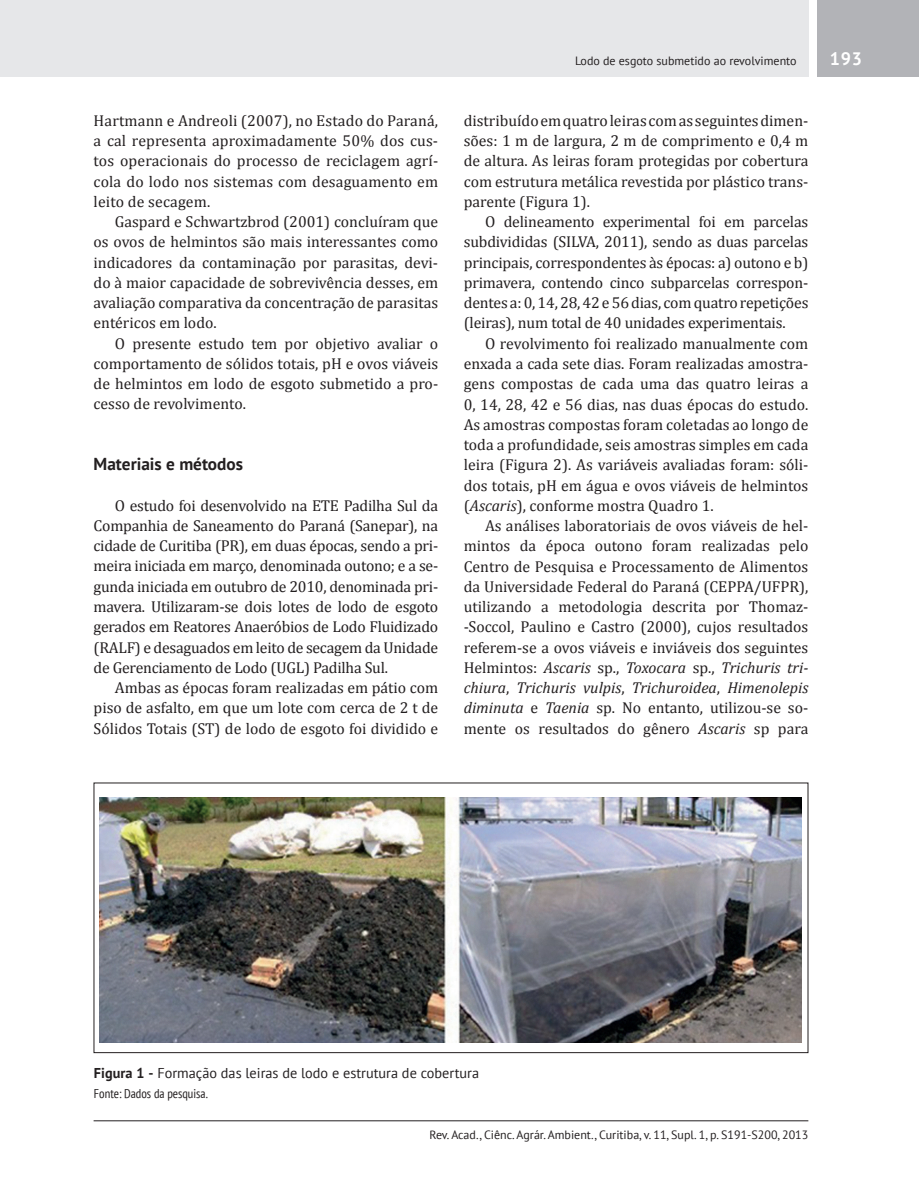
<style>
.page{position:relative;width:919px;height:1191px;background:#fff}
.page>*{position:absolute;margin:0;border:0;box-sizing:border-box;transform-origin:0 0}
.t1{font:700 18px "PT Sans";color:#fff}
.t2{font:700 17.25px "PT Sans";color:#231f20}
.t3{font:15.75px/20.2px "Cambria";color:#231f20;text-align:justify}
.t4{font:14.25px "PT Sans";color:#231f20}
.t5{font:condensed 12.75px "PT Sans";color:#231f20}
.t6{font:12px "PT Sans";color:#231f20}
.s1{font-style:italic}
.s2{font-weight:700}
</style>
<div class="page">
<div style="left:0;top:0;width:808px;height:77px;background:#e6e7e9"></div>
<div style="left:816px;top:0;width:102px;height:77px;background:#b2b3b7"></div>
<hr style="left:94px;top:1120px;width:714px;height:1px;background:#231f20">
<img style="left:100px;top:797px;width:701px;height:245px">
<div style="left:94px;top:782px;width:714px;height:271px;border:1px solid #231f20"></div>
<p class="t3" style="left:94px;top:110px;width:346px">Hartmann e Andreoli (2007), no Estado do Paraná, a cal representa aproximadamente 50% dos cus&shy;tos operacionais do processo de reciclagem agrí&shy;cola do lodo nos sistemas com desaguamento em leito de secagem.</p>
<p class="t3" style="left:94px;top:211px;width:346px;text-indent:21px">Gaspard e Schwartzbrod (2001) concluíram que os ovos de helmintos são mais interessantes como indicadores da contaminação por parasitas, devi&shy;do à maior capacidade de sobrevivência desses, em avaliação comparativa da concentração de parasitas entéricos em lodo.</p>
<p class="t3" style="left:94px;top:333px;width:346px;text-indent:21px">O presente estudo tem por objetivo avaliar o comportamento de sólidos totais, pH e ovos viáveis de helmintos em lodo de esgoto submetido a pro&shy;cesso de revolvimento.</p>
<p class="t2" style="left:94px;top:452px;width:151px">Materiais e métodos</p>
<p class="t3" style="left:94px;top:495px;width:346px;text-indent:21px">O estudo foi desenvolvido na ETE Padilha Sul da Companhia de Saneamento do Paraná (Sanepar), na cidade de Curitiba (PR), em duas épocas, sendo a pri&shy;meira iniciada em março, denominada outono; e a se&shy;gunda iniciada em outubro de 2010, denominada pri&shy;mavera. Utilizaram-se dois lotes de lodo de esgoto gerados em Reatores Anaeróbios de Lodo Fluidizado (RALF) e desaguados em leito de secagem da Unidade de Gerenciamento de Lodo (UGL) Padilha Sul.</p>
<p class="t3" style="left:94px;top:677px;width:346px;text-indent:21px">Ambas as épocas foram realizadas em pátio com piso de asfalto, em que um lote com cerca de 2 t de Sólidos Totais (ST) de lodo de esgoto foi dividido e</p>
<p class="t6" style="left:575px;top:53px;width:223px">Lodo de esgoto submetido ao revolvimento</p>
<p class="t1" style="left:829px;top:47px;width:34px">193</p>
<p class="t3" style="left:463px;top:110px;width:346px">distribuído em quatro leiras com as seguintes dimen&shy;sões: 1 m de largura, 2 m de comprimento e 0,4 m de altura. As leiras foram protegidas por cobertura com estrutura metálica revestida por plástico trans&shy;parente (Figura 1).</p>
<p class="t3" style="left:463px;top:212px;width:346px;text-indent:21px">O delineamento experimental foi em parcelas subdivididas (SILVA, 2011), sendo as duas parcelas principais, correspondentes às épocas: a) outono e b) primavera, contendo cinco subparcelas correspon&shy;dentes a: 0, 14, 28, 42 e 56 dias, com quatro repetições (leiras), num total de 40 unidades experimentais.</p>
<p class="t3" style="left:463px;top:333px;width:346px;text-indent:21px">O revolvimento foi realizado manualmente com enxada a cada sete dias. Foram realizadas amostra&shy;gens compostas de cada uma das quatro leiras a 0, 14, 28, 42 e 56 dias, nas duas épocas do estudo.<br>As amostras compostas foram coletadas ao longo de toda a profundidade, seis amostras simples em cada leira (Figura 2). As variáveis avaliadas foram: sóli&shy;dos totais, pH em água e ovos viáveis de helmintos (<span class="s1">Ascaris</span>), conforme mostra Quadro 1.</p>
<p class="t3" style="left:463px;top:515px;width:346px;text-indent:21px">As análises laboratoriais de ovos viáveis de hel&shy;mintos da época outono foram realizadas pelo Centro de Pesquisa e Processamento de Alimentos da Universidade Federal do Paraná (CEPPA/UFPR), utilizando a metodologia descrita por Thomaz--Soccol, Paulino e Castro (2000), cujos resultados referem-se a ovos viáveis e inviáveis dos seguintes Helmintos: <span class="s1">Ascaris</span> sp., <span class="s1">Toxocara</span> sp., <span class="s1">Trichuris tri&shy;chiura</span>, <span class="s1">Trichuris vulpis</span>, <span class="s1">Trichuroidea</span>, <span class="s1">Himenolepis diminuta</span> e <span class="s1">Taenia</span> sp. No entanto, utilizou-se so&shy;mente os resultados do gênero <span class="s1">Ascaris</span> sp para</p>
<p class="t4" style="left:94px;top:1063px;width:386px"><span class="s2">Figura 1 -</span> Formação das leiras de lodo e estrutura de cobertura</p>
<p class="t5" style="left:94px;top:1085px;width:115px">Fonte: Dados da pesquisa.</p>
<p class="t6" style="left:429px;top:1126px;width:380px">Rev. Acad., Ciênc. Agrár. Ambient., Curitiba, v. 11, Supl. 1, p. S191-S200, 2013</p>
</div>
